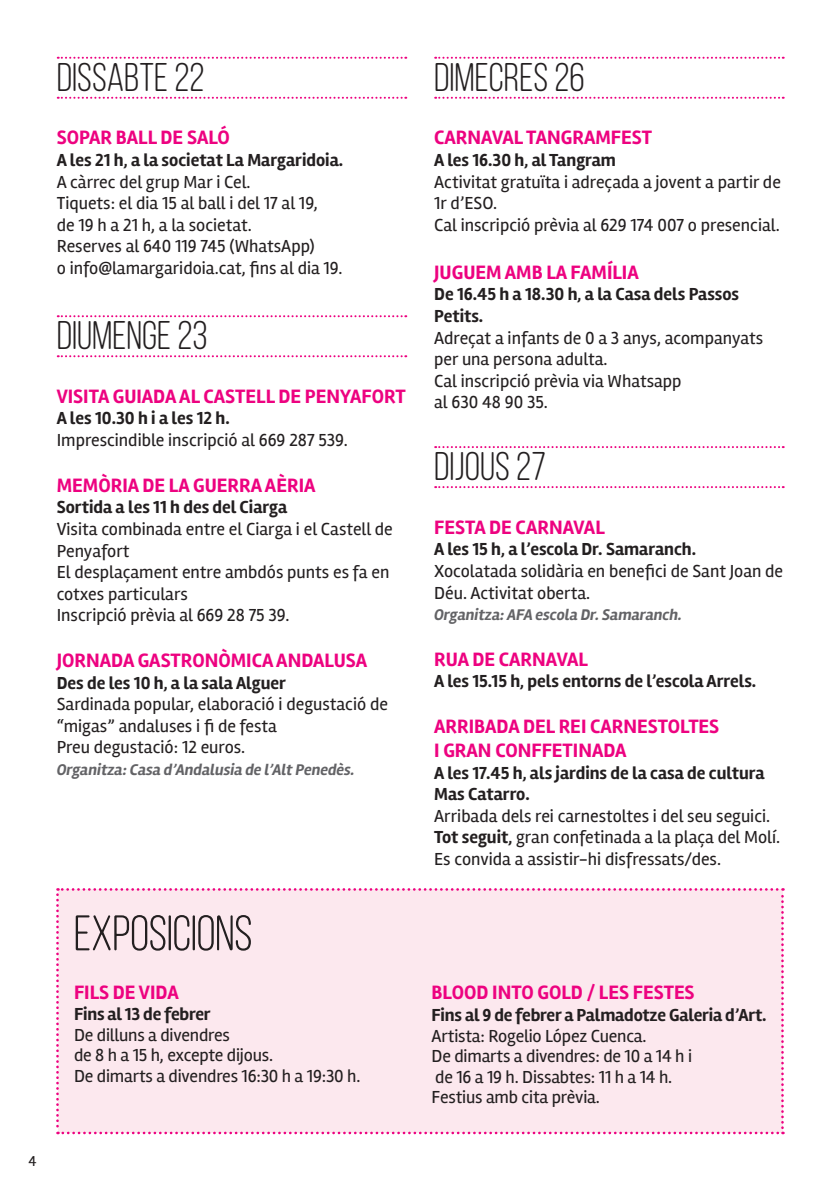
<style>
.page{position:relative;width:840px;height:1191px;background:#fff}
.page>*{position:absolute;margin:0;border:0;box-sizing:border-box;transform-origin:0 0}
.Text{font:50px "Clutch Sans";letter-spacing:-.01em;color:#231f20}
.Acte{font:40px "Clutch Sans";color:#231f20}
.Acte-2{font:700 20px "Rambla";color:#ed0280}
.Text-2{font:700 20px "Rambla";color:#ed0280}
.Acte-3{font:18px/21.6px "Rambla";color:#231f20}
.Acte-4{font:700 18px/21.6px "Rambla";color:#231f20}
.Text-3{font:18px "Rambla";letter-spacing:-.01em;color:#231f20}
.Text-4{font:700 18px "Rambla";letter-spacing:-.01em;color:#231f20}
.Acte-5{font:italic 700 16px "Rambla";color:#636366}
.t1{font:15px "Rambla";color:#231f20}
.s1{font-weight:700}
</style>
<div class="page">
<svg style="left:58px;top:57px;width:348px;height:2px"></svg>
<svg style="left:58px;top:97px;width:348px;height:2px"></svg>
<svg style="left:58px;top:315px;width:348px;height:2px"></svg>
<svg style="left:58px;top:355px;width:348px;height:2px"></svg>
<svg style="left:435px;top:57px;width:348px;height:2px"></svg>
<svg style="left:435px;top:97px;width:348px;height:2px"></svg>
<svg style="left:435px;top:446px;width:348px;height:2px"></svg>
<svg style="left:435px;top:486px;width:348px;height:2px"></svg>
<div style="left:56px;top:888px;width:727px;height:246px;background:#fce8ee"></div>
<p class="Acte" style="left:57px;top:56px;width:149px">DISSABTE 22</p>
<p class="Acte-2" style="left:57px;top:126px;width:175px">SOPAR BALL DE SALÓ</p>
<p class="Acte-4" style="left:57px;top:149px;width:288px">A les 21 h, a la societat La Margaridoia.</p>
<p class="Acte-3" style="left:57px;top:171px;width:195px">A càrrec del grup Mar i Cel.</p>
<p class="Acte-3" style="left:57px;top:192px;width:262px">Tiquets: el dia 15 al ball i del 17 al 19,</p>
<p class="Acte-3" style="left:57px;top:214px;width:196px">de 19 h a 21 h, a la societat.</p>
<p class="Acte-3" style="left:57px;top:235px;width:259px">Reserves al 640 119 745 (WhatsApp)</p>
<p class="Acte-3" style="left:57px;top:257px;width:287px">o info@lamargaridoia.cat, fins al dia 19.</p>
<p class="Acte" style="left:57px;top:314px;width:152px">DIUMENGE 23</p>
<p class="Acte-2" style="left:57px;top:384px;width:350px">VISITA GUIADA AL CASTELL DE PENYAFORT</p>
<p class="Acte-4" style="left:57px;top:408px;width:174px">A les 10.30 h i a les 12 h.</p>
<p class="Acte-3" style="left:57px;top:429px;width:292px">Imprescindible inscripció al 669 287 539.</p>
<p class="Acte-2" style="left:57px;top:473px;width:260px">MEMÒRIA DE LA GUERRA AÈRIA</p>
<p class="Acte-4" style="left:57px;top:497px;width:232px">Sortida a les 11 h des del Ciarga</p>
<p class="Acte-3" style="left:57px;top:518px;width:337px">Visita combinada entre el Ciarga i el Castell de<br>Penyafort</p>
<p class="Acte-3" style="left:57px;top:561px;width:334px">El desplaçament entre ambdós punts es fa en cotxes particulars</p>
<p class="Acte-3" style="left:57px;top:604px;width:234px">Inscripció prèvia al 669 28 75 39.</p>
<p class="Acte-2" style="left:57px;top:648px;width:312px">JORNADA GASTRONÒMICA ANDALUSA</p>
<p class="Acte-4" style="left:57px;top:672px;width:230px">Des de les 10 h, a la sala Alguer</p>
<p class="Acte-3" style="left:57px;top:693px;width:332px">Sardinada popular, elaboració i degustació de “migas” andaluses i fi de festa</p>
<p class="Acte-3" style="left:57px;top:736px;width:190px">Preu degustació: 12 euros.</p>
<p class="Acte-5" style="left:57px;top:760px;width:299px">Organitza: Casa d’Andalusia de l’Alt Penedès.</p>
<p class="t1" style="left:28px;top:1152px;width:10px">4</p>
<p class="Text" style="left:74px;top:906px;width:180px">EXPOSICIONS</p>
<p class="Text-2" style="left:74px;top:981px;width:106px">FILS DE VIDA</p>
<p class="Text-4" style="left:74px;top:1003px;width:138px">Fins al 13 de febrer</p>
<p class="Text-3" style="left:74px;top:1023px;width:157px">De dilluns a divendres</p>
<p class="Text-3" style="left:74px;top:1044px;width:200px">de 8 h a 15 h, excepte dijous.</p>
<p class="Text-3" style="left:74px;top:1065px;width:288px">De dimarts a divendres 16:30 h a 19:30 h.</p>
<p class="Acte" style="left:434px;top:56px;width:152px">DIMECRES 26</p>
<p class="Acte-2" style="left:434px;top:126px;width:219px">CARNAVAL TANGRAMFEST</p>
<p class="Acte-4" style="left:434px;top:149px;width:183px">A les 16.30 h, al Tangram</p>
<p class="Acte-3" style="left:434px;top:171px;width:348px">Activitat gratuïta i adreçada a jovent a partir de<br>1r d’ESO.</p>
<p class="Acte-3" style="left:434px;top:214px;width:347px">Cal inscripció prèvia al 629 174 007 o presencial.</p>
<p class="Acte-2" style="left:434px;top:260px;width:206px">JUGUEM AMB LA FAMÍLIA</p>
<p class="Acte-4" style="left:434px;top:284px;width:306px">De 16.45 h a 18.30 h, a la Casa dels Passos<br>Petits.</p>
<p class="Acte-3" style="left:434px;top:327px;width:330px">Adreçat a infants de 0 a 3 anys, acompanyats per una persona adulta.</p>
<p class="Acte-3" style="left:434px;top:370px;width:249px">Cal inscripció prèvia via Whatsapp</p>
<p class="Acte-3" style="left:434px;top:391px;width:115px">al 630 48 90 35.</p>
<p class="Acte" style="left:434px;top:445px;width:114px">DIJOUS 27</p>
<p class="Acte-2" style="left:434px;top:515px;width:172px">FESTA DE CARNAVAL</p>
<p class="Acte-4" style="left:434px;top:539px;width:263px">A les 15 h, a l’escola Dr. Samaranch.</p>
<p class="Acte-3" style="left:434px;top:560px;width:350px">Xocolatada solidària en benefici de Sant Joan de<br>Déu. Activitat oberta.</p>
<p class="Acte-5" style="left:434px;top:605px;width:249px">Organitza: AFA escola Dr. Samaranch.</p>
<p class="Acte-2" style="left:434px;top:647px;width:155px">RUA DE CARNAVAL</p>
<p class="Acte-4" style="left:434px;top:671px;width:323px">A les 15.15 h, pels entorns de l’escola Arrels.</p>
<p class="Acte-2" style="left:434px;top:714px;width:286px">ARRIBADA DEL REI CARNESTOLTES</p>
<p class="Acte-2" style="left:434px;top:738px;width:194px">I GRAN CONFFETINADA</p>
<p class="Acte-4" style="left:434px;top:762px;width:332px">A les 17.45 h, als jardins de la casa de cultura<br>Mas Catarro.</p>
<p class="Acte-3" style="left:434px;top:805px;width:337px">Arribada dels rei carnestoltes i del seu seguici.</p>
<p class="Acte-3" style="left:434px;top:826px;width:347px"><span class="s1">Tot seguit,</span> gran confetinada a la plaça del Molí.</p>
<p class="Acte-3" style="left:434px;top:848px;width:288px">Es convida a assistir-hi disfressats/des.</p>
<p class="Text-2" style="left:431px;top:981px;width:264px">BLOOD INTO GOLD / LES FESTES</p>
<p class="Text-4" style="left:431px;top:1004px;width:336px">Fins al 9 de febrer a Palmadotze Galeria d’Art.</p>
<p class="Text-3" style="left:431px;top:1024px;width:216px">Artista: Rogelio López Cuenca.</p>
<p class="Text-3" style="left:431px;top:1045px;width:262px">De dimarts a divendres: de 10 a 14 h i</p>
<p class="Text-3" style="left:435px;top:1066px;width:238px">de 16 a 19 h. Dissabtes: 11 h a 14 h.</p>
<p class="Text-3" style="left:431px;top:1086px;width:170px">Festius amb cita prèvia.</p>
</div>
